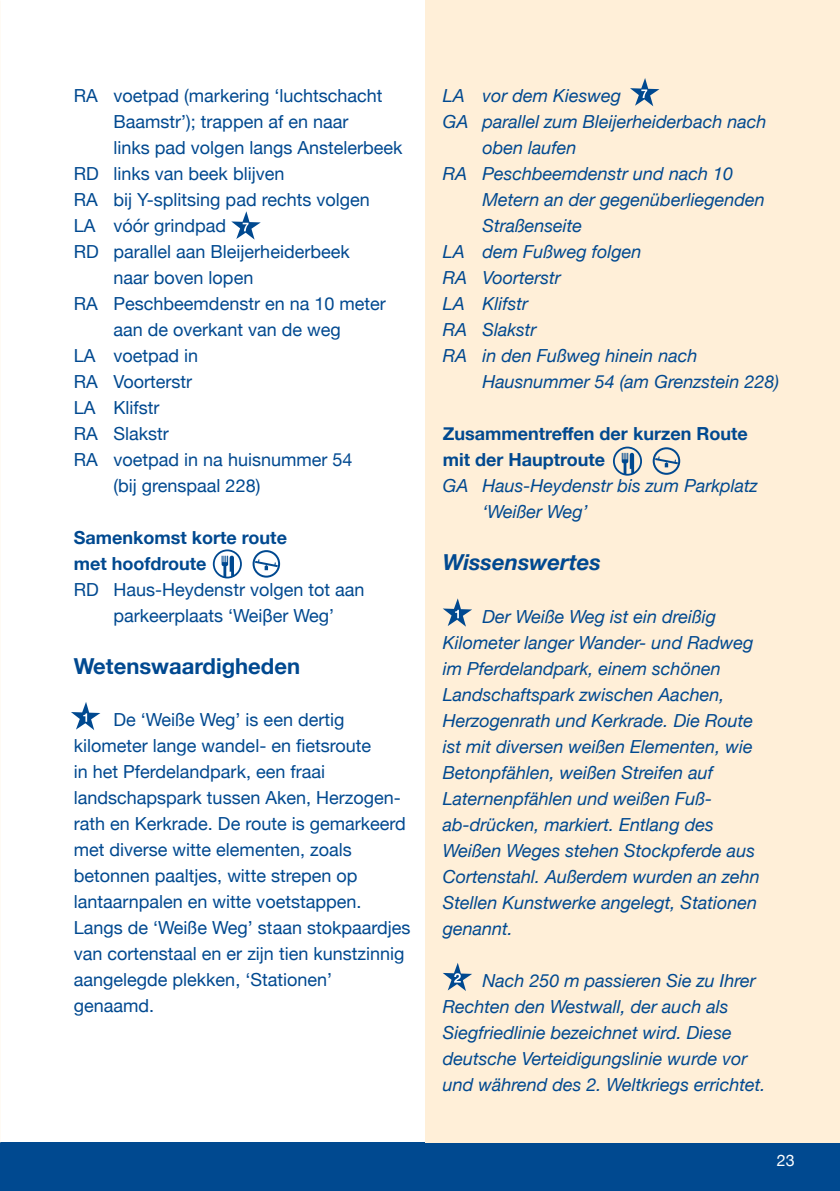
<style>
.page{position:relative;width:840px;height:1191px;background:#fff}
.page>*{position:absolute;margin:0;border:0;box-sizing:border-box;transform-origin:0 0}
.t1{font:700 22px "Helvetica Neue";color:#004990}
.t2{font:italic 700 22px "Helvetica Neue";color:#004990}
.t3{font:italic 18px/26px "Helvetica Neue";color:#004990}
.t4{font:18px/26px "Helvetica Neue";color:#004990;text-align:center}
.t5{font:700 18px/26px "Helvetica Neue";color:#004990}
.t6{font:16px "Helvetica Neue";color:#fff}
</style>
<div class="page">
<div style="left:0;top:1142px;width:839px;height:49px;background:#004990"></div>
<div style="left:425px;top:0;width:414px;height:1148px;background:#ffefd8"></div>
<svg style="left:231px;top:211px;width:29px;height:29px"></svg>
<svg style="left:221px;top:555px;width:13px;height:20px"></svg>
<div style="left:213px;top:549px;width:29px;height:29px;border:2px solid #004990;border-radius:50%"></div>
<svg style="left:630px;top:78px;width:29px;height:28px"></svg>
<div style="left:252px;top:550px;width:28px;height:27px;border:2px solid #004990;border-radius:50%"></div>
<svg style="left:255px;top:559px;width:23px;height:11px"></svg>
<svg style="left:621px;top:452px;width:12px;height:23px"></svg>
<div style="left:612px;top:446px;width:29px;height:29px;border:2px solid #004990;border-radius:50%"></div>
<div style="left:652px;top:447px;width:27px;height:28px;border:2px solid #004990;border-radius:50%"></div>
<svg style="left:654px;top:456px;width:23px;height:11px"></svg>
<svg style="left:443px;top:598px;width:29px;height:28px"></svg>
<svg style="left:71px;top:702px;width:29px;height:28px"></svg>
<div style="left:0;top:1143px;width:839px;height:10px;background:#004990"></div>
<svg style="left:443px;top:963px;width:29px;height:28px"></svg>
<p class="t4" style="left:74px;top:84px;width:310px">RA voetpad (markering ‘luchtschacht</p>
<p class="t4" style="left:113px;top:110px;width:236px">Baamstr’); trappen af en naar</p>
<p class="t4" style="left:113px;top:136px;width:290px">links pad volgen langs Anstelerbeek</p>
<p class="t4" style="left:74px;top:162px;width:212px">RD links van beek blijven</p>
<p class="t4" style="left:74px;top:188px;width:297px">RA bij Y-splitsing pad rechts volgen</p>
<p class="t4" style="left:74px;top:214px;width:154px">LA vóór grindpad</p>
<p class="t4" style="left:74px;top:240px;width:277px">RD parallel aan Bleijerheiderbeek</p>
<p class="t4" style="left:113px;top:266px;width:141px">naar boven lopen</p>
<p class="t4" style="left:74px;top:292px;width:313px">RA Peschbeemdenstr en na 10 meter</p>
<p class="t4" style="left:113px;top:318px;width:229px">aan de overkant van de weg</p>
<p class="t4" style="left:74px;top:344px;width:126px">LA voetpad in</p>
<p class="t4" style="left:74px;top:370px;width:120px">RA Voorterstr</p>
<p class="t4" style="left:74px;top:396px;width:87px">LA Klifstr</p>
<p class="t4" style="left:74px;top:422px;width:97px">RA Slakstr</p>
<p class="t4" style="left:74px;top:448px;width:280px">RA voetpad in na huisnummer 54</p>
<p class="t4" style="left:113px;top:474px;width:148px">(bij grenspaal 228)</p>
<p class="t5" style="left:74px;top:525px;width:214px">Samenkomst korte route met hoofdroute</p>
<p class="t4" style="left:74px;top:578px;width:292px">RD Haus-Heydenstr volgen tot aan parkeerplaats ‘Weiβer Weg’</p>
<p class="t1" style="left:74px;top:649px;width:228px">Wetenswaardigheden</p>
<p class="t4" style="left:74px;top:708px;width:338px;text-align:left;text-indent:40px">De ‘Weiße Weg’ is een dertig kilometer lange wandel- en fietsroute<br>in het Pferdelandpark, een fraai landschapspark tussen Aken, Herzogen&shy;rath en Kerkrade. De route is gemarkeerd met diverse witte elementen, zoals betonnen paaltjes, witte strepen op lantaarnpalen en witte voetstappen.<br>Langs de ‘Weiße Weg’ staan stokpaardjes van cortenstaal en er zijn tien kunstzinnig aangelegde plekken, ‘Stationen’ genaamd.</p>
<p class="t3" style="left:442px;top:84px;width:180px">LA vor dem Kiesweg</p>
<p class="t3" style="left:442px;top:110px;width:325px">GA parallel zum Bleijerheiderbach nach</p>
<p class="t3" style="left:482px;top:136px;width:96px">oben laufen</p>
<p class="t3" style="left:442px;top:162px;width:292px">RA Peschbeemdenstr und nach 10</p>
<p class="t3" style="left:482px;top:188px;width:284px">Metern an der gegenüberliegenden</p>
<p class="t3" style="left:482px;top:214px;width:101px">Straßenseite</p>
<p class="t3" style="left:442px;top:240px;width:200px">LA dem Fußweg folgen</p>
<p class="t3" style="left:442px;top:266px;width:120px">RA Voorterstr</p>
<p class="t3" style="left:442px;top:292px;width:87px">LA Klifstr</p>
<p class="t3" style="left:442px;top:318px;width:95px">RA Slakstr</p>
<p class="t3" style="left:442px;top:344px;width:256px">RA in den Fußweg hinein nach</p>
<p class="t3" style="left:482px;top:370px;width:298px">Hausnummer 54 (am Grenzstein 228)</p>
<p class="t5" style="left:442px;top:421px;width:306px">Zusammentreffen der kurzen Route mit der Hauptroute</p>
<p class="t3" style="left:482px;top:474px;width:277px;text-indent:-40px">GA Haus-Heydenstr bis zum Parkplatz ‘Weißer Weg’</p>
<p class="t2" style="left:442px;top:545px;width:160px">Wissenswertes</p>
<p class="t3" style="left:442px;top:604px;width:318px;text-indent:40px">Der Weiße Weg ist ein dreißig Kilometer langer Wander- und Radweg im Pferdelandpark, einem schönen Landschaftspark zwischen Aachen, Herzogenrath und Kerkrade. Die Route ist mit diversen weißen Elementen, wie Betonpfählen, weißen Streifen auf Laternenpfählen und weißen Fuß&shy;ab-drücken, markiert. Entlang des Weißen Weges stehen Stockpferde aus Cortenstahl. Außerdem wurden an zehn Stellen Kunstwerke angelegt, Stationen genannt.</p>
<p class="t3" style="left:442px;top:968px;width:324px;text-indent:40px">Nach 250 m passieren Sie zu Ihrer Rechten den Westwall, der auch als Siegfriedlinie bezeichnet wird. Diese deutsche Verteidigungslinie wurde vor und während des 2. Weltkriegs errichtet.</p>
<p class="t6" style="left:776px;top:1148px;width:19px">23</p>
</div>
